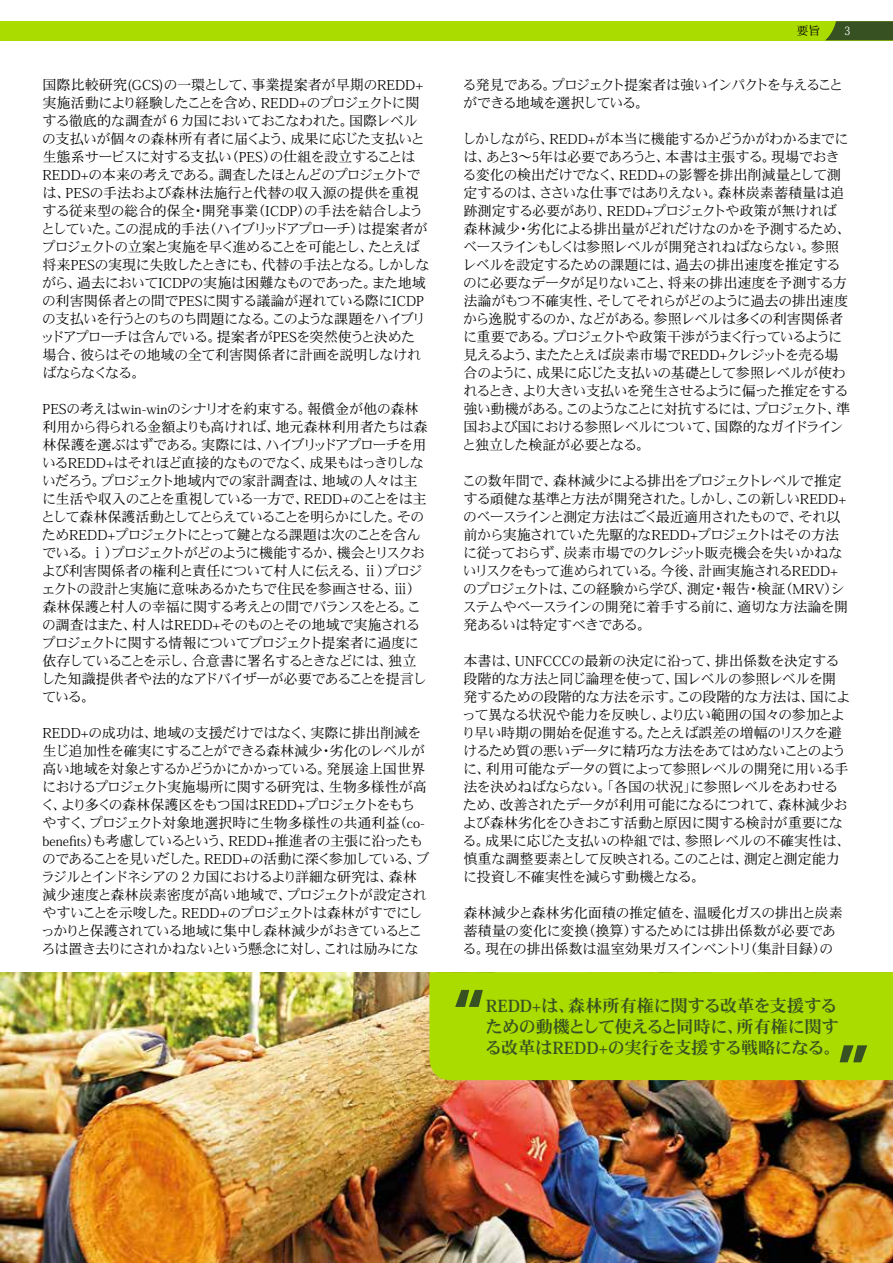
<style>
.page{position:relative;width:893px;height:1263px;background:#fff}
.page>*{position:absolute;margin:0;border:0;box-sizing:border-box;transform-origin:0 0}
.t1{font:17.25px/20.7px "Heisei Min Std W7";letter-spacing:-.02em;color:#375122}
.t2{font:14.1px/18px "Heisei Min Std W3";letter-spacing:-.04em;color:#000}
.t3{font:14.1px/18px "Heisei Min Std W3";letter-spacing:-.015em;color:#000}
.t4{font:14.1px/18px "Heisei Min Std W3";letter-spacing:-.07em;color:#000}
.t5{font:12px "Heisei Min Std W3";color:#000}
.t6{font:12px "Heisei Min Std W3";color:#fff}
</style>
<div class="page">
<div style="left:0;top:21px;width:893px;height:19px;background:#abdc00"></div>
<svg style="left:825px;top:21px;width:68px;height:19px"></svg>
<img style="left:0;top:972px;width:893px;height:291px">
<div style="left:429px;top:972px;width:464px;height:108px;background:#abdc00"></div>
<svg style="left:455px;top:990px;width:28px;height:17px"></svg>
<svg style="left:840px;top:1045px;width:27px;height:17px"></svg>
<p class="t2" style="left:41px;top:76px;width:391px">国際比較研究(GCS)の一環として、事業提案者が早期のREDD+実施活動により経験したことを含め、REDD+のプロジェクトに関する徹底的な調査が６カ国においておこなわれた。国際レベルの支払いが個々の森林所有者に届くよう、成果に応じた支払いと生態系サービスに対する支払い（PES）の仕組を設立することはREDD+の本来の考えである。調査したほとんどのプロジェクトでは、PESの手法および森林法施行と代替の収入源の提供を重視する従来型の総合的保全・開発事業（ICDP）の手法を結合しようとしていた。この混成的手法（ハイブリッドアプローチ）は提案者がプロジェクトの立案と実施を早く進めることを可能とし、たとえば将来PESの実現に失敗したときにも、代替の手法となる。しかしながら、過去においてICDPの実施は困難なものであった。また地域の利害関係者との間でPESに関する議論が遅れている際にICDPの支払いを行うとのちのち問題になる。このような課題をハイブリッドアプローチは含んでいる。提案者がPESを突然使うと決めた場合、彼らはその地域の全て利害関係者に計画を説明しなければならなくなる。</p>
<p class="t2" style="left:41px;top:400px;width:388px">PESの考えはwin-winのシナリオを約束する。報償金が他の森林利用から得られる金額よりも高ければ、地元森林利用者たちは森林保護を選ぶはずである。実際には、ハイブリッドアプローチを用いるREDD+はそれほど直接的なものでなく、成果もはっきりしないだろう。プロジェクト地域内での家計調査は、地域の人々は主に生活や収入のことを重視している一方で、REDD+のことをは主として森林保護活動としてとらえていることを明らかにした。そのためREDD+プロジェクトにとって鍵となる課題は次のことを含んでいる。ⅰ）プロジェクトがどのように機能するか、機会とリスクおよび利害関係者の権利と責任について村人に伝える、ⅱ）プロジェクトの設計と実施に意味あるかたちで住民を参画させる、ⅲ）森林保護と村人の幸福に関する考えとの間でバランスをとる。この調査はまた、村人はREDD+そのものとその地域で実施されるプロジェクトに関する情報についてプロジェクト提案者に過度に依存していることを示し、合意書に署名するときなどには、独立した知識提供者や法的なアドバイザーが必要であることを提言している。</p>
<p class="t2" style="left:41px;top:724px;width:390px">REDD+の成功は、地域の支援だけではなく、実際に排出削減を生じ追加性を確実にすることができる森林減少・劣化のレベルが高い地域を対象とするかどうかにかかっている。発展途上国世界におけるプロジェクト実施場所に関する研究は、生物多様性が高く、より多くの森林保護区をもつ国はREDD+プロジェクトをもちやすく、プロジェクト対象地選択時に生物多様性の共通利益（co&shy;benefits）も考慮しているという、REDD+推進者の主張に沿ったものであることを見いだした。REDD+の活動に深く参加している、ブラジルとインドネシアの２カ国におけるより詳細な研究は、森林減少速度と森林炭素密度が高い地域で、プロジェクトが設定されやすいことを示唆した。REDD+のプロジェクトは森林がすでにしっかりと保護されている地域に集中し森林減少がおきているところは置き去りにされかねないという懸念に対し、これは励みにな</p>
<p class="t5" style="left:796px;top:23px;width:25px">要旨</p>
<p class="t6" style="left:844px;top:23px;width:7px">3</p>
<p class="t4" style="left:463px;top:76px;width:382px">る発見である。プロジェクト提案者は強いインパクトを与えることができる地域を選択している。</p>
<p class="t2" style="left:462px;top:130px;width:391px">しかしながら、REDD+が本当に機能するかどうかがわかるまでには、あと3～5年は必要であろうと、本書は主張する。現場でおきる変化の検出だけでなく、REDD+の影響を排出削減量として測定するのは、ささいな仕事ではありえない。森林炭素蓄積量は追跡測定する必要があり、REDD+プロジェクトや政策が無ければ森林減少・劣化による排出量がどれだけなのかを予測するため、ベースラインもしくは参照レベルが開発されねばならない。参照レベルを設定するための課題には、過去の排出速度を推定するのに必要なデータが足りないこと、将来の排出速度を予測する方法論がもつ不確実性、そしてそれらがどのように過去の排出速度から逸脱するのか、などがある。参照レベルは多くの利害関係者に重要である。プロジェクトや政策干渉がうまく行っているように見えるよう、またたとえば炭素市場でREDD+クレジットを売る場合のように、成果に応じた支払いの基礎として参照レベルが使われるとき、より大きい支払いを発生させるように偏った推定をする強い動機がある。このようなことに対抗するには、プロジェクト、準国および国における参照レベルについて、国際的なガイドラインと独立した検証が必要となる。</p>
<p class="t2" style="left:462px;top:472px;width:388px">この数年間で、森林減少による排出をプロジェクトレベルで推定する頑健な基準と方法が開発された。しかし、この新しいREDD+のベースラインと測定方法はごく最近適用されたもので、それ以前から実施されていた先駆的なREDD+プロジェクトはその方法に従っておらず、炭素市場でのクレジット販売機会を失いかねないリスクをもって進められている。今後、計画実施されるREDD+のプロジェクトは、この経験から学び、測定・報告・検証（MRV）システムやベースラインの開発に着手する前に、適切な方法論を開発あるいは特定すべきである。</p>
<p class="t2" style="left:461px;top:652px;width:390px">本書は、UNFCCCの最新の決定に沿って、排出係数を決定する段階的な方法と同じ論理を使って、国レベルの参照レベルを開発するための段階的な方法を示す。この段階的な方法は、国によって異なる状況や能力を反映し、より広い範囲の国々の参加とより早い時期の開始を促進する。たとえば誤差の増幅のリスクを避けるため質の悪いデータに精巧な方法をあてはめないことのように、利用可能なデータの質によって参照レベルの開発に用いる手法を決めねばならない。「各国の状況」に参照レベルをあわせるため、改善されたデータが利用可能になるにつれて、森林減少および森林劣化をひきおこす活動と原因に関する検討が重要になる。成果に応じた支払いの枠組では、参照レベルの不確実性は、慎重な調整要素として反映される。このことは、測定と測定能力に投資し不確実性を減らす動機となる。</p>
<p class="t3" style="left:463px;top:904px;width:382px">森林減少と森林劣化面積の推定値を、温暖化ガスの排出と炭素蓄積量の変化に変換（換算）するためには排出係数が必要である。現在の排出係数は温室効果ガスインベントリ（集計目録）の</p>
<p class="t1" style="left:485px;top:995px;width:357px">REDD+は、森林所有権に関する改革を支援するための動機として使えると同時に、所有権に関する改革はREDD+の実行を支援する戦略になる。</p>
</div>
